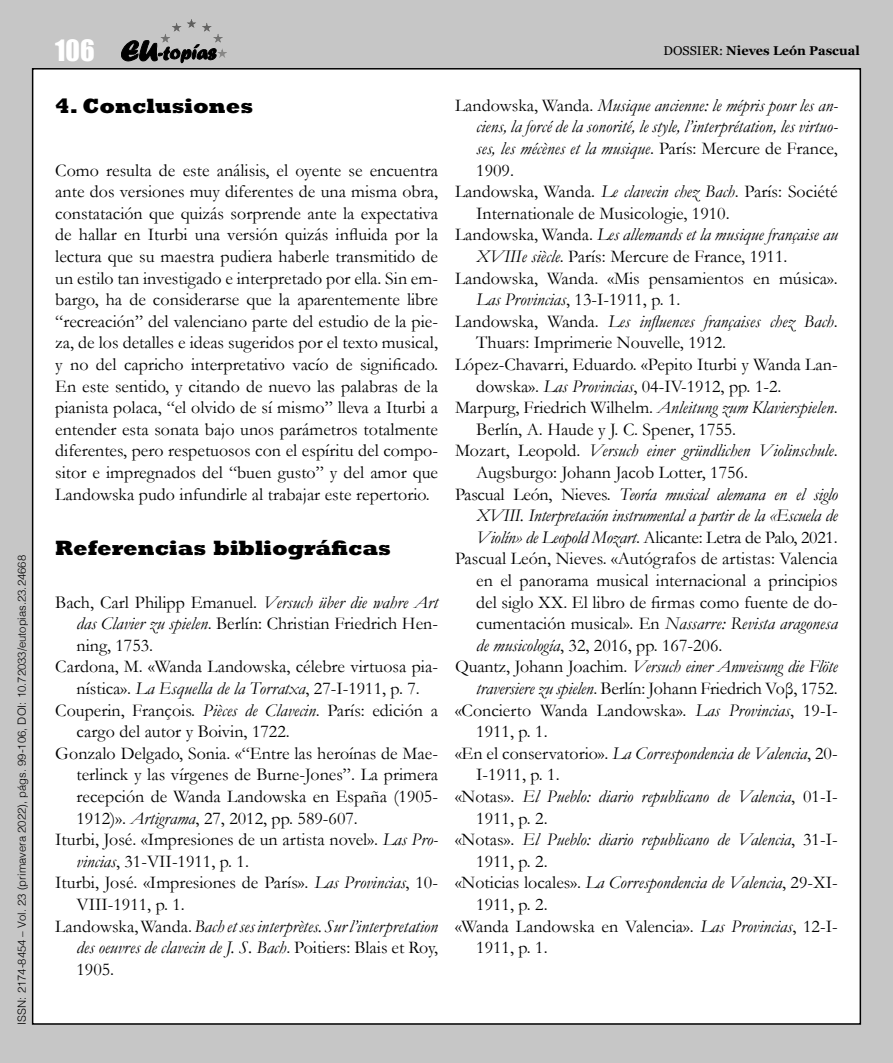
<style>
.page{position:relative;width:893px;height:1063px;background:#c6c6c6}
.page>*{position:absolute;margin:0;border:0;box-sizing:border-box;transform-origin:0 0}
.t1{font:27px "Impact";color:#fff}
.Articulo_epigrafe_2{font:800 21px "Rockwell Std";color:#000}
.Bibliografia{font:18px/21.6px "Garamond";color:#000}
.Articulo_parrafo_1{font:18px/21.6px "Garamond";color:#000;text-align:justify}
.Bibliografia-2{font:italic 18px/21.6px "Garamond";color:#000;text-align:justify}
.t2{font:700 12.75px "Georgia";color:#000}
.t3{font:300 11.25px "Helvetica";color:#000}
.s1{font-weight:400}
.s2{font-style:italic}
.s3{font-style:normal}
</style>
<div class="page">
<div style="left:33px;top:69px;width:827px;height:955px;background:#fff"></div>
<svg style="left:121px;top:40px;width:95px;height:23px"></svg>
<hr style="left:161px;top:19px;width:66px;height:1px;background:#585857">
<hr style="left:161px;top:20px;width:66px;height:1px;background:#595958">
<hr style="left:161px;top:21px;width:66px;height:1px;background:#5a5a59">
<hr style="left:161px;top:22px;width:66px;height:1px;background:#5c5c5b">
<hr style="left:161px;top:23px;width:66px;height:1px;background:#5d5d5c">
<hr style="left:161px;top:24px;width:66px;height:1px;background:#5f5f5e">
<hr style="left:161px;top:25px;width:66px;height:1px;background:#60605f">
<hr style="left:161px;top:26px;width:66px;height:1px;background:#626261">
<hr style="left:161px;top:27px;width:66px;height:1px;background:#636362">
<hr style="left:161px;top:28px;width:66px;height:1px;background:#656464">
<hr style="left:161px;top:29px;width:66px;height:1px;background:#666565">
<hr style="left:161px;top:30px;width:66px;height:1px;background:#676766">
<hr style="left:161px;top:31px;width:66px;height:1px;background:#696868">
<hr style="left:161px;top:32px;width:66px;height:1px;background:#6a6969">
<hr style="left:161px;top:33px;width:66px;height:1px;background:#6c6b6b">
<hr style="left:161px;top:34px;width:66px;height:1px;background:#6c6c6c">
<hr style="left:161px;top:35px;width:66px;height:1px;background:#6e6e6d">
<hr style="left:161px;top:36px;width:66px;height:1px;background:#6f6f6e">
<hr style="left:161px;top:37px;width:66px;height:1px;background:#717170">
<hr style="left:161px;top:38px;width:66px;height:1px;background:#727271">
<hr style="left:161px;top:39px;width:66px;height:1px;background:#747473">
<hr style="left:161px;top:40px;width:66px;height:1px;background:#757574">
<hr style="left:161px;top:41px;width:66px;height:1px;background:#767675">
<hr style="left:161px;top:42px;width:66px;height:1px;background:#787877">
<hr style="left:161px;top:43px;width:66px;height:1px;background:#797978">
<hr style="left:161px;top:44px;width:66px;height:1px;background:#7b7b7a">
<hr style="left:161px;top:45px;width:66px;height:1px;background:#7c7c7b">
<hr style="left:161px;top:46px;width:66px;height:1px;background:#7e7d7d">
<hr style="left:161px;top:47px;width:66px;height:1px;background:#7f7e7e">
<hr style="left:161px;top:48px;width:66px;height:1px;background:#818080">
<hr style="left:161px;top:49px;width:66px;height:1px;background:#828181">
<hr style="left:161px;top:50px;width:66px;height:1px;background:#828282">
<hr style="left:161px;top:51px;width:66px;height:1px;background:#848483">
<hr style="left:161px;top:52px;width:66px;height:1px;background:#858584">
<hr style="left:161px;top:53px;width:66px;height:1px;background:#878786">
<hr style="left:161px;top:54px;width:66px;height:1px;background:#888887">
<hr style="left:161px;top:55px;width:66px;height:1px;background:#898989">
<hr style="left:161px;top:56px;width:66px;height:1px;background:#8a8a8a">
<hr style="left:161px;top:57px;width:66px;height:1px;background:#8c8c8b">
<p class="t3" style="left:12px;top:1025px;width:471px;rotate:-90deg">ISSN: 2174-8454 – Vol. 23 (primavera 2022), págs. 99-106, DOI: 10.72033/eutopias.23.24668</p>
<h1 class="t1" style="left:55px;top:29px;width:41px">106</h1>
<p class="t2" style="left:664px;top:41px;width:198px"><span class="s1">DOSSIER:</span> Nieves León Pascual</p>
<p class="Articulo_epigrafe_2" style="left:55px;top:93px;width:199px">4. Conclusiones</p>
<p class="Articulo_parrafo_1" style="left:55px;top:159px;width:384px">Como resulta de este análisis, el oyente se encuentra ante dos versiones muy diferentes de una misma obra, constatación que quizás sorprende ante la expectativa de hallar en Iturbi una versión quizás influida por la lectura que su maestra pudiera haberle transmitido de un estilo tan investigado e interpretado por ella. Sin em&shy;bargo, ha de considerarse que la aparentemente libre “recreación” del valenciano parte del estudio de la pie&shy;za, de los detalles e ideas sugeridos por el texto musical, y no del capricho interpretativo vacío de significado.<br>En este sentido, y citando de nuevo las palabras de la pianista polaca, “el olvido de sí mismo” lleva a Iturbi a entender esta sonata bajo unos parámetros totalmente diferentes, pero respetuosos con el espíritu del compo&shy;sitor e impregnados del “buen gusto” y del amor que Landowska pudo infundirle al trabajar este repertorio.</p>
<p class="Articulo_epigrafe_2" style="left:55px;top:535px;width:337px">Referencias bibliográficas</p>
<p class="Bibliografia" style="left:77px;top:591px;width:363px;text-align:justify;text-indent:-21px">Bach, Carl Philipp Emanuel. <span class="s2">Versuch über die wahre Art das Clavier zu spielen</span>. Berlín: Christian Friedrich Hen&shy;ning, 1753.</p>
<p class="Bibliografia" style="left:55px;top:656px;width:384px;text-align:center">Cardona, M. «Wanda Landowska, célebre virtuosa pia&shy;nística». <span class="s2">La Esquella de la Torratxa</span>, 27-I-1911, p. 7.</p>
<p class="Bibliografia" style="left:77px;top:699px;width:363px;text-indent:-21px">Couperin, François. <span class="s2">Pièces de Clavecin</span>. París: edición a cargo del autor y Boivin, 1722.</p>
<p class="Bibliografia" style="left:77px;top:742px;width:363px;text-align:justify;text-indent:-21px">Gonzalo Delgado, Sonia. «“Entre las heroínas de Mae&shy;terlinck y las vírgenes de Burne-Jones”. La primera recepción de Wanda Landowska en España (1905- 1912)». <span class="s2">Artigrama</span>, 27, 2012, pp. 589-607.</p>
<p class="Bibliografia" style="left:77px;top:828px;width:363px;text-indent:-21px">Iturbi, José. «Impresiones de un artista novel». <span class="s2">Las Pro&shy;vincias</span>, 31-VII-1911, p. 1.</p>
<p class="Bibliografia" style="left:77px;top:872px;width:363px;text-indent:-21px">Iturbi, José. «Impresiones de París». <span class="s2">Las Provincias</span>, 10-<br>VIII-1911, p. 1.</p>
<p class="Bibliografia-2" style="left:77px;top:915px;width:363px;text-indent:-21px"><span class="s3">Landowska, Wanda.</span> Bach et ses interprètes. Sur l’interpretation des oeuvres de clavecin de J. S. Bach<span class="s3">. Poitiers: Blais et Roy, 1905.</span></p>
<p class="Bibliografia-2" style="left:476px;top:94px;width:363px;text-indent:-21px"><span class="s3">Landowska, Wanda.</span> Musique ancienne: le mépris pour les an&shy;ciens, la forcé de la sonorité, le style, l’interprétation, les virtuo&shy;ses, les mécènes et la musique<span class="s3">. París: Mercure de France, 1909.</span></p>
<p class="Bibliografia" style="left:476px;top:180px;width:363px;text-indent:-21px">Landowska, Wanda. <span class="s2">Le clavecin chez Bach</span>. París: Société<br>Internationale de Musicologie, 1910.</p>
<p class="Bibliografia-2" style="left:476px;top:224px;width:363px;text-indent:-21px"><span class="s3">Landowska, Wanda.</span> Les allemands et la musique française au<br>XVIIIe siècle<span class="s3">. París: Mercure de France, 1911.</span></p>
<p class="Bibliografia" style="left:476px;top:267px;width:363px;text-indent:-21px">Landowska, Wanda. «Mis pensamientos en música».<br><span class="s2">Las Provincias</span>, 13-I-1911, p. 1.</p>
<p class="Bibliografia" style="left:476px;top:310px;width:363px;text-indent:-21px">Landowska, Wanda. <span class="s2">Les influences françaises chez Bach</span>.<br>Thuars: Imprimerie Nouvelle, 1912.</p>
<p class="Bibliografia" style="left:476px;top:353px;width:363px;text-indent:-21px">López-Chavarri, Eduardo. «Pepito Iturbi y Wanda Lan&shy;dowska». <span class="s2">Las Provincias</span>, 04-IV-1912, pp. 1-2.</p>
<p class="Bibliografia" style="left:476px;top:396px;width:363px;text-indent:-21px">Marpurg, Friedrich Wilhelm. <span class="s2">Anleitung zum Klavierspielen</span>.<br>Berlín, A. Haude y J. C. Spener, 1755.</p>
<p class="Bibliografia" style="left:476px;top:440px;width:363px;text-indent:-21px">Mozart, Leopold. <span class="s2">Versuch einer gründlichen Violinschule</span>.<br>Augsburgo: Johann Jacob Lotter, 1756.</p>
<p class="Bibliografia-2" style="left:476px;top:483px;width:363px;text-indent:-21px"><span class="s3">Pascual León, Nieves.</span> Teoría musical alemana en el siglo XVIII. Interpretación instrumental a partir de la «Escuela de Violín» de Leopold Mozart<span class="s3">. Alicante: Letra de Palo, 2021.</span></p>
<p class="Bibliografia" style="left:476px;top:548px;width:363px;text-align:justify;text-indent:-21px">Pascual León, Nieves. «Autógrafos de artistas: Valencia en el panorama musical internacional a principios del siglo XX. El libro de firmas como fuente de do&shy;cumentación musical». En <span class="s2">Nassarre: Revista aragonesa de musicología</span>, 32, 2016, pp. 167-206.</p>
<p class="Bibliografia" style="left:455px;top:656px;width:384px;text-align:right">Quantz, Johann Joachim. <span class="s2">Versuch einer Anweisung die Flöte traversiere zu spielen</span>. Berlín: Johann Friedrich Voβ, 1752.</p>
<p class="Bibliografia" style="left:476px;top:699px;width:363px;text-indent:-21px">«Concierto Wanda Landowska». <span class="s2">Las Provincias</span>, 19-I-<br>1911, p. 1.</p>
<p class="Bibliografia" style="left:476px;top:742px;width:363px;text-indent:-21px">«En el conservatorio». <span class="s2">La Correspondencia de Valencia</span>, 20-<br>I-1911, p. 1.</p>
<p class="Bibliografia-2" style="left:476px;top:785px;width:363px;text-indent:-21px"><span class="s3">«Notas».</span> El Pueblo: diario republicano de Valencia<span class="s3">, 01-I-<br>1911, p. 2.</span></p>
<p class="Bibliografia-2" style="left:476px;top:828px;width:363px;text-indent:-21px"><span class="s3">«Notas».</span> El Pueblo: diario republicano de Valencia<span class="s3">, 31-I-<br>1911, p. 2.</span></p>
<p class="Bibliografia" style="left:476px;top:872px;width:363px;text-indent:-21px">«Noticias locales». <span class="s2">La Correspondencia de Valencia</span>, 29-XI-<br>1911, p. 2.</p>
<p class="Bibliografia" style="left:476px;top:915px;width:363px;text-indent:-21px">«Wanda Landowska en Valencia». <span class="s2">Las Provincias</span>, 12-I-<br>1911, p. 1.</p>
</div>
